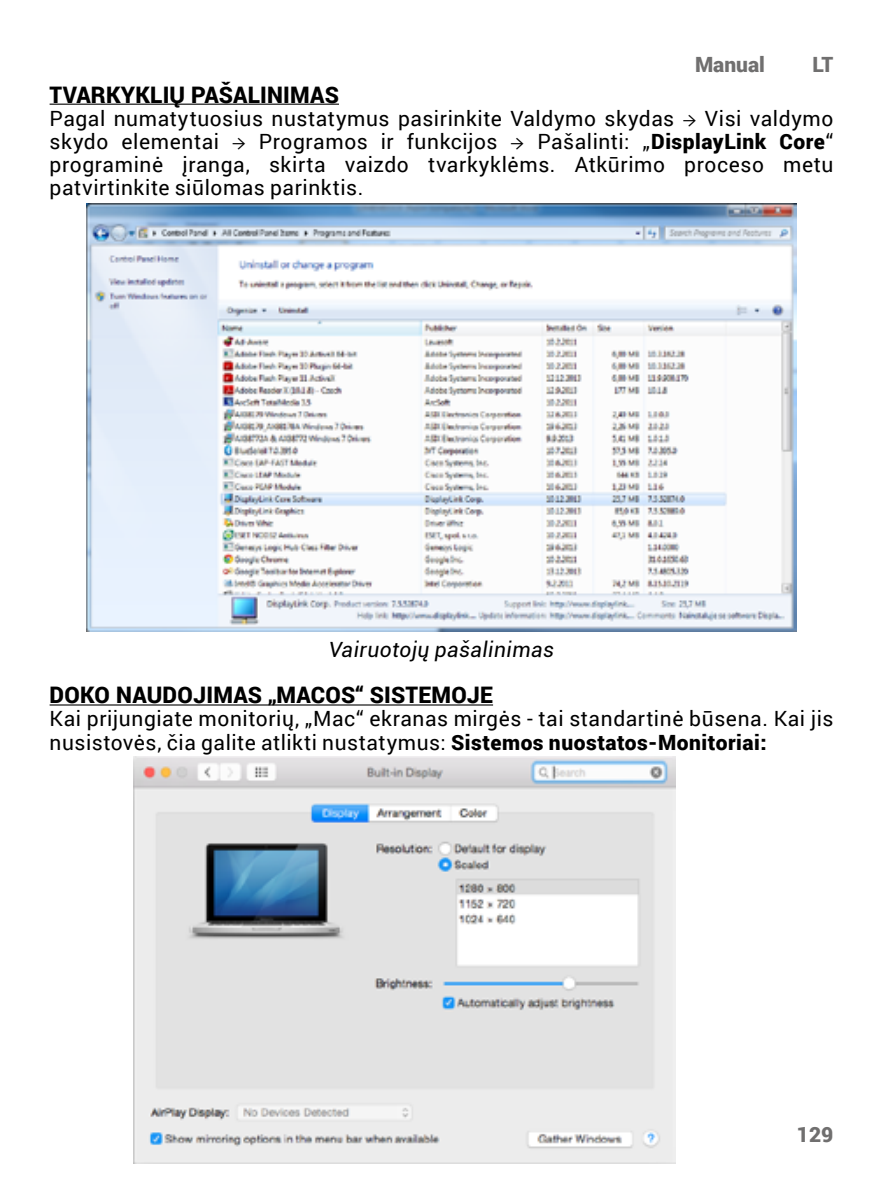
<style>
.page{position:relative;width:893px;height:1191px;background:#fff}
.page>*{position:absolute;margin:0;border:0;box-sizing:border-box;transform-origin:0 0}
.t1{font:900 22.75px "Roboto";letter-spacing:.01em;color:#000}
.t2{font:21px/23.1px "Roboto";letter-spacing:.025em;color:#000;text-align:justify}
.t3{font:italic 21px "Roboto";letter-spacing:.02em;color:#000}
.t4{font:900 21px "Roboto";color:#706f6f}
.s1{font-family:"Minion Pro"}
.s2{font-weight:900}
</style>
<div class="page">
<hr style="left:50px;top:104px;width:289px;height:1px;background:#000">
<hr style="left:50px;top:704px;width:443px;height:1px;background:#000">
<img style="left:86px;top:204px;width:711px;height:427px">
<img style="left:134px;top:756px;width:541px;height:407px">
<p class="t4" style="left:695px;top:49px;width:71px">Manual</p>
<p class="t4" style="left:812px;top:49px;width:23px">LT</p>
<p class="t1" style="left:50px;top:78px;width:291px">TVARKYKLIŲ PAŠALINIMAS</p>
<p class="t2" style="left:50px;top:106px;width:785px">Pagal numatytuosius nustatymus pasirinkite Valdymo skydas <span class="s1">→</span> Visi valdymo skydo elementai <span class="s1">→</span> Programos ir funkcijos <span class="s1">→</span> Pašalinti: „<span class="s2">DisplayLink Core</span>“ programinė įranga, skirta vaizdo tvarkyklėms. Atkūrimo proceso metu patvirtinkite siūlomas parinktis.</p>
<p class="t3" style="left:329px;top:635px;width:227px">Vairuotojų pašalinimas</p>
<p class="t1" style="left:50px;top:679px;width:445px">DOKO NAUDOJIMAS „MACOS“ SISTEMOJE</p>
<p class="t2" style="left:50px;top:706px;width:785px">Kai prijungiate monitorių, „Mac“ ekranas mirgės - tai standartinė būsena. Kai jis nusistovės, čia galite atlikti nustatymus: <span class="s2">Sistemos nuostatos-Monitoriai:</span></p>
<p class="t4" style="left:797px;top:1120px;width:38px">129</p>
</div>
